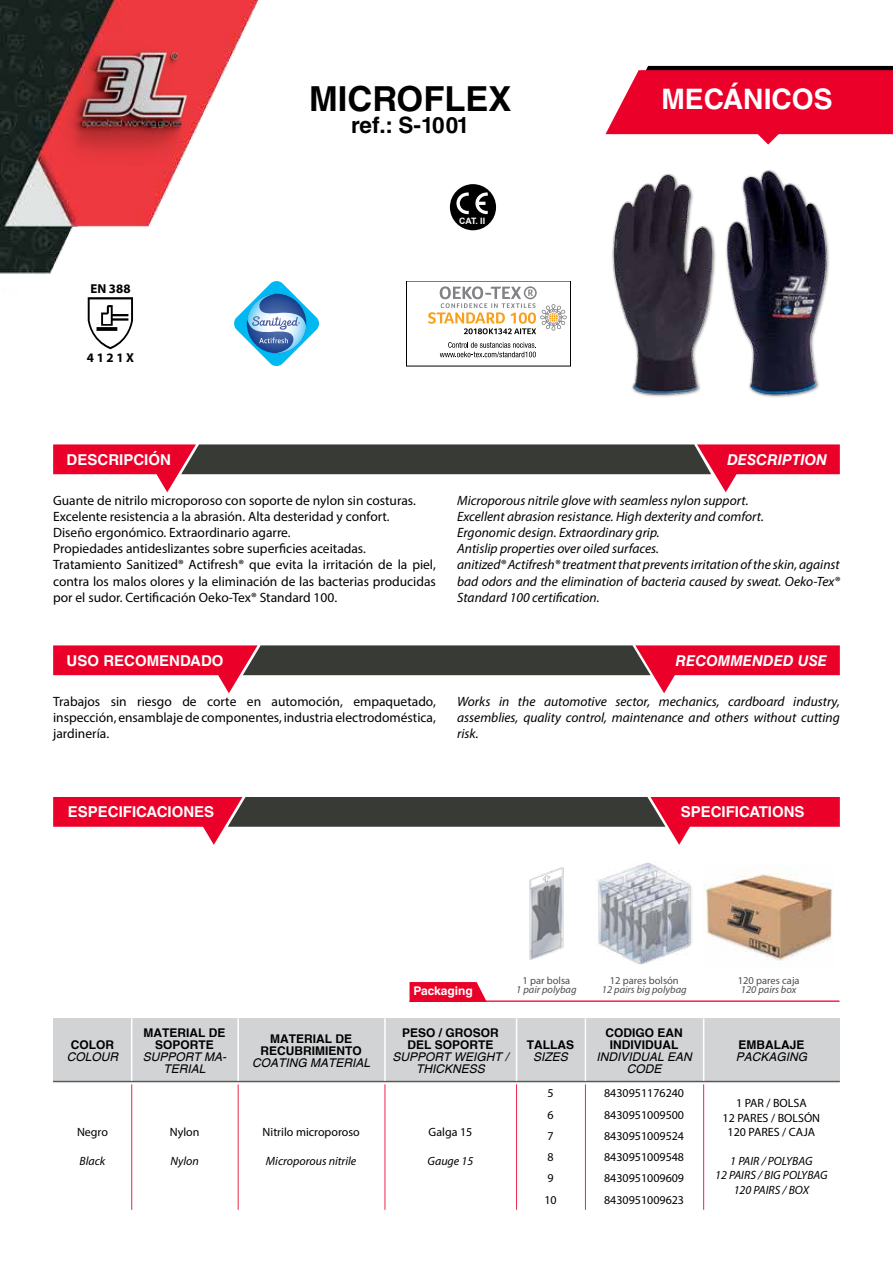
<style>
.page{position:relative;width:893px;height:1263px;background:#fff}
.page>*{position:absolute;margin:0;border:0;box-sizing:border-box;transform-origin:0 0}
.t1{font:700 34.5px "Helvetica LT Std";color:#000}
.t2{font:700 28.2px "Helvetica LT Std";color:#fff}
.t3{font:700 22.5px "Helvetica LT Std";letter-spacing:-.02em;color:#000}
.t4{font:700 15px "Helvetica LT Std";color:#fff}
.t5{font:italic 700 15px "Helvetica LT Std";color:#fff}
.t6{font:13.5px/16.2px "Myriad Pro";color:#000}
.t7{font:italic 13.5px/16.2px "Myriad Pro";color:#000}
.t8{font:700 12.9px "Myriad Pro";color:#000}
.t9{font:12px/14.4px "Myriad Pro";color:#000;text-align:center}
.t10{font:700 12px/12px "Helvetica cyr";color:#000;text-align:center}
.t11{font:italic 12px/12px "Helvetica cyr";color:#000;text-align:center}
.t12{font:italic 12px/14.4px "Myriad Pro";color:#000;text-align:center}
.t13{font:700 12px "Helvetica LT Std";color:#fff}
.t14{font:italic 10.5px "Myriad Pro";color:#4d4d4f}
.t15{font:10.5px "Myriad Pro";color:#4d4d4f}
.t16{font:700 8.7px "Arial";color:#fff}
</style>
<div class="page">
<img style="left:0;top:0;width:893px;height:1210px">
<svg style="left:605px;top:66px;width:288px;height:80px"></svg>
<img style="left:57px;top:41px;width:139px;height:124px">
<svg style="left:53px;top:444px;width:787px;height:48px"></svg>
<svg style="left:53px;top:645px;width:787px;height:48px"></svg>
<svg style="left:440px;top:342px;width:96px;height:15px"></svg>
<svg style="left:428px;top:286px;width:139px;height:48px"></svg>
<div style="left:450px;top:184px;width:46px;height:46px;background:#000;border-radius:50%"></div>
<svg style="left:456px;top:192px;width:13px;height:22px"></svg>
<svg style="left:475px;top:192px;width:13px;height:22px"></svg>
<img style="left:604px;top:166px;width:231px;height:235px">
<svg style="left:88px;top:297px;width:45px;height:52px"></svg>
<svg style="left:234px;top:281px;width:85px;height:85px"></svg>
<svg style="left:53px;top:797px;width:787px;height:48px"></svg>
<div style="left:53px;top:1018px;width:787px;height:64px;background:#d1d3d4"></div>
<hr style="left:53px;top:1081px;width:787px;height:1px;background:#58595b">
<hr style="left:131px;top:1018px;width:1px;height:63px;background:#fff">
<hr style="left:237px;top:1018px;width:2px;height:63px;background:#fff">
<hr style="left:703px;top:1018px;width:1px;height:63px;background:#fff">
<hr style="left:384px;top:1018px;width:2px;height:63px;background:#fff">
<hr style="left:516px;top:1018px;width:1px;height:63px;background:#fff">
<hr style="left:585px;top:1018px;width:1px;height:63px;background:#fff">
<hr style="left:131px;top:1084px;width:1px;height:126px;background:#ee2649">
<hr style="left:238px;top:1084px;width:1px;height:126px;background:#ee2649">
<hr style="left:385px;top:1084px;width:1px;height:126px;background:#ee2649">
<hr style="left:516px;top:1084px;width:1px;height:126px;background:#ee2649">
<hr style="left:585px;top:1084px;width:1px;height:126px;background:#ee2649">
<hr style="left:703px;top:1084px;width:1px;height:126px;background:#ee2649">
<img style="left:526px;top:865px;width:41px;height:96px">
<img style="left:596px;top:861px;width:97px;height:104px">
<img style="left:704px;top:865px;width:130px;height:102px">
<hr style="left:410px;top:1000px;width:429px;height:2px;background:#ee2649">
<svg style="left:410px;top:982px;width:77px;height:20px;background:#ec1138"></svg>
<h1 class="t1" style="left:309px;top:77px;width:204px">MICROFLEX</h1>
<h2 class="t2" style="left:661px;top:82px;width:173px">MECÁNICOS</h2>
<h3 class="t3" style="left:351px;top:111px;width:120px">ref.: S-1001</h3>
<p class="t8" style="left:90px;top:280px;width:42px">EN 388</p>
<p class="t8" style="left:87px;top:349px;width:49px">4 1 2 1 X</p>
<p class="t16" style="left:459px;top:215px;width:28px">CAT. II</p>
<p class="t4" style="left:67px;top:450px;width:106px">DESCRIPCIÓN</p>
<p class="t5" style="left:727px;top:450px;width:102px">DESCRIPTION</p>
<p class="t6" style="left:53px;top:492px;width:384px">Guante de nitrilo microporoso con soporte de nylon sin costuras.<br>Excelente resistencia a la abrasión. Alta desteridad y confort.<br>Diseño ergonómico. Extraordinario agarre.<br>Propiedades antideslizantes sobre superficies aceitadas.<br>Tratamiento Sanitized® Actifresh® que evita la irritación de la piel, contra los malos olores y la eliminación de las bacterias producidas por el sudor. Certificación Oeko-Tex® Standard 100.</p>
<p class="t7" style="left:457px;top:492px;width:384px">Microporous nitrile glove with seamless nylon support.<br>Excellent abrasion resistance. High dexterity and comfort.<br>Ergonomic design. Extraordinary grip.<br>Antislip properties over oiled surfaces.<br>anitized® Actifresh® treatment that prevents irritation of the skin, against bad odors and the elimination of bacteria caused by sweat. Oeko-Tex® Standard 100 certification.</p>
<p class="t4" style="left:67px;top:651px;width:158px">USO RECOMENDADO</p>
<p class="t5" style="left:675px;top:651px;width:153px">RECOMMENDED USE</p>
<p class="t6" style="left:53px;top:693px;width:384px;text-align:justify">Trabajos sin riesgo de corte en automoción, empaquetado, inspección, ensamblaje de componentes, industria electrodoméstica, jardinería.</p>
<p class="t7" style="left:457px;top:693px;width:384px;text-align:justify">Works in the automotive sector, mechanics, cardboard industry, assemblies, quality control, maintenance and others without cutting risk.</p>
<p class="t4" style="left:68px;top:803px;width:148px">ESPECIFICACIONES</p>
<p class="t4" style="left:681px;top:803px;width:125px">SPECIFICATIONS</p>
<p class="t10" style="left:71px;top:1039px;width:45px">COLOR</p>
<p class="t11" style="left:67px;top:1051px;width:53px">COLOUR</p>
<p class="t9" style="left:77px;top:1125px;width:32px">Negro</p>
<p class="t12" style="left:80px;top:1153px;width:27px">Black</p>
<p class="t10" style="left:144px;top:1027px;width:83px">MATERIAL DE<br>SOPORTE</p>
<p class="t11" style="left:143px;top:1051px;width:85px">SUPPORT MA-<br>TERIAL</p>
<p class="t9" style="left:170px;top:1125px;width:31px">Nylon</p>
<p class="t12" style="left:170px;top:1153px;width:30px">Nylon</p>
<p class="t10" style="left:260px;top:1033px;width:103px">MATERIAL DE<br>RECUBRIMIENTO</p>
<p class="t11" style="left:252px;top:1057px;width:120px">COATING MATERIAL</p>
<p class="t9" style="left:262px;top:1125px;width:99px">Nitrilo microporoso</p>
<p class="t12" style="left:266px;top:1153px;width:92px">Microporous nitrile</p>
<p class="t15" style="left:523px;top:974px;width:49px">1 par bolsa</p>
<p class="t14" style="left:516px;top:983px;width:62px">1 pair polybag</p>
<p class="t15" style="left:610px;top:974px;width:70px">12 pares bolsón</p>
<p class="t14" style="left:602px;top:983px;width:86px">12 pairs big polybag</p>
<p class="t15" style="left:738px;top:974px;width:63px">120 pares caja</p>
<p class="t13" style="left:413px;top:984px;width:61px">Packaging</p>
<p class="t14" style="left:741px;top:983px;width:57px">120 pairs box</p>
<p class="t10" style="left:402px;top:1027px;width:98px">PESO / GROSOR<br>DEL SOPORTE</p>
<p class="t11" style="left:392px;top:1051px;width:118px">SUPPORT WEIGHT /<br>THICKNESS</p>
<p class="t9" style="left:429px;top:1125px;width:45px">Galga 15</p>
<p class="t12" style="left:428px;top:1153px;width:47px">Gauge 15</p>
<p class="t10" style="left:527px;top:1039px;width:49px">TALLAS</p>
<p class="t11" style="left:533px;top:1051px;width:36px">SIZES</p>
<p class="t10" style="left:605px;top:1027px;width:79px">CODIGO EAN<br>INDIVIDUAL</p>
<p class="t11" style="left:596px;top:1051px;width:97px">INDIVIDUAL EAN<br>CODE</p>
<p class="t9" style="left:547px;top:1086px;width:8px">5</p>
<p class="t9" style="left:604px;top:1086px;width:82px">8430951176240</p>
<p class="t9" style="left:547px;top:1107px;width:8px">6</p>
<p class="t9" style="left:604px;top:1107px;width:82px">8430951009500</p>
<p class="t9" style="left:547px;top:1128px;width:8px">7</p>
<p class="t9" style="left:604px;top:1128px;width:82px">8430951009524</p>
<p class="t9" style="left:547px;top:1150px;width:8px">8</p>
<p class="t9" style="left:604px;top:1150px;width:82px">8430951009548</p>
<p class="t9" style="left:547px;top:1171px;width:8px">9</p>
<p class="t9" style="left:604px;top:1171px;width:82px">8430951009609</p>
<p class="t9" style="left:544px;top:1192px;width:14px">10</p>
<p class="t9" style="left:604px;top:1192px;width:82px">8430951009623</p>
<p class="t10" style="left:738px;top:1039px;width:67px">EMBALAJE</p>
<p class="t11" style="left:736px;top:1051px;width:73px">PACKAGING</p>
<p class="t9" style="left:723px;top:1096px;width:99px">1 PAR / BOLSA<br>12 PARES / BOLSÓN<br>120 PARES / CAJA</p>
<p class="t12" style="left:715px;top:1153px;width:114px">1 PAIR / POLYBAG<br>12 PAIRS / BIG POLYBAG<br>120 PAIRS / BOX</p>
</div>
